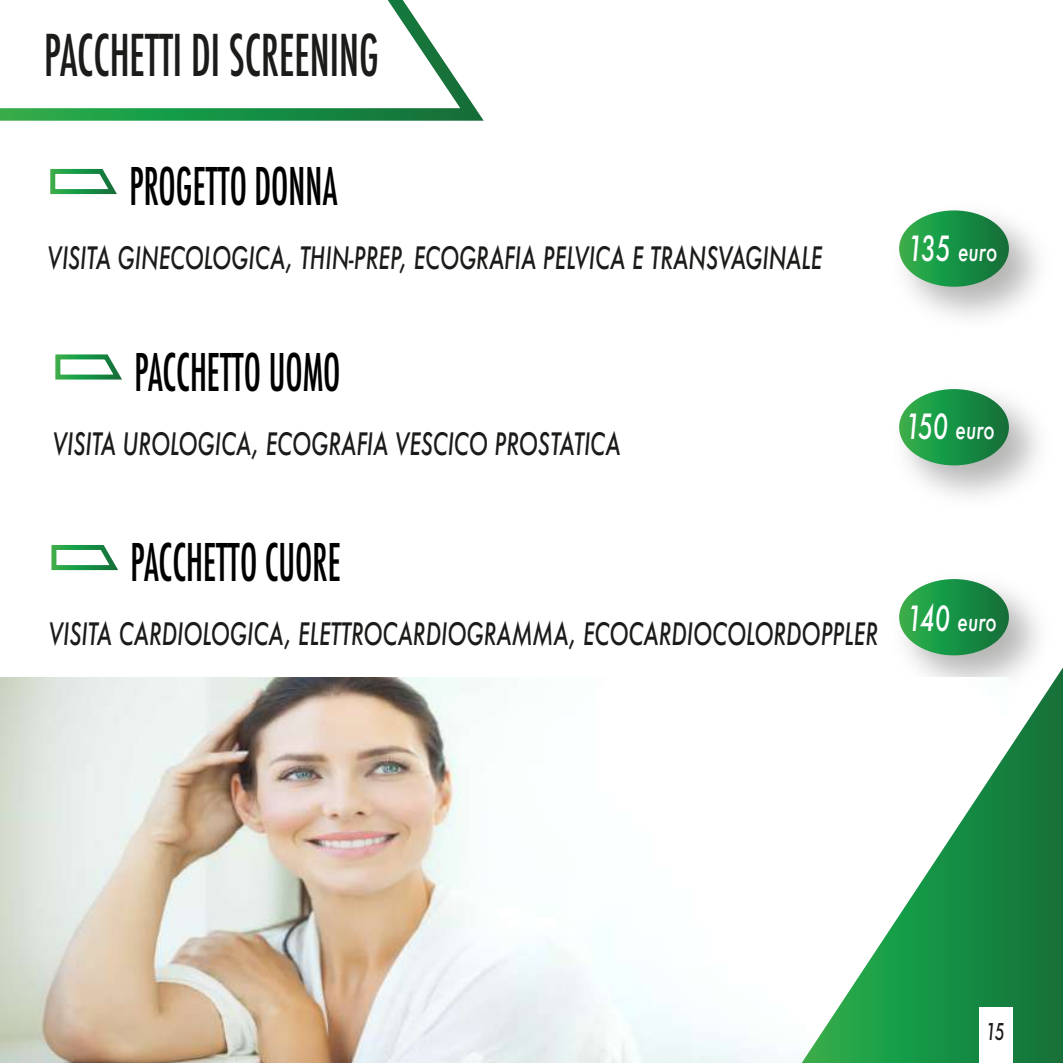
<style>
.page{position:relative;width:1063px;height:1063px;background:#fff}
.page>*{position:absolute;margin:0;border:0;box-sizing:border-box;transform-origin:0 0}
.t1{font:500 condensed 56px "Futura";color:#1b1b19;scale:.76 1}
.t2{font:500 condensed 50.5px "Futura";color:#000;scale:.72 1}
.t3{font:italic 500 30px "Futura";color:#1b1b19;scale:.72 1}
.t4{font:italic 500 26.25px "Futura";color:#fff;scale:.72 1}
.t5{font:italic 500 22.5px "Futura";color:#1b1b19;scale:.72 1}
.s1{font-size:33.75px}
</style>
<div class="page">
<svg style="left:50px;top:168px;width:67px;height:27px"></svg>
<svg style="left:55px;top:354px;width:67px;height:26px"></svg>
<svg style="left:51px;top:545px;width:67px;height:26px"></svg>
<svg style="left:899px;top:389px;width:110px;height:76px;background:#46a466"></svg>
<svg style="left:899px;top:579px;width:110px;height:76px;background:#46a467"></svg>
<img style="left:0;top:677px;width:802px;height:386px">
<svg style="left:802px;top:667px;width:261px;height:396px"></svg>
<svg style="left:899px;top:210px;width:110px;height:77px;background:#48a568"></svg>
<svg style="left:0;top:0;width:484px;height:121px"></svg>
<div style="left:980px;top:1007px;width:33px;height:56px;background:#fff"></div>
<h1 class="t1" style="left:44px;top:21px;width:442px">PACCHETTI DI SCREENING</h1>
<h2 class="t2" style="left:129px;top:155px;width:291px">PROGETTO DONNA</h2>
<p class="t3" style="left:48px;top:238px;width:1077px">VISITA GINECOLOGICA, THIN-PREP, ECOGRAFIA PELVICA E TRANSVAGINALE</p>
<h2 class="t2" style="left:135px;top:341px;width:288px">PACCHETTO UOMO</h2>
<p class="t3" style="left:53px;top:424px;width:790px">VISITA UROLOGICA, ECOGRAFIA VESCICO PROSTATICA</p>
<p class="t4" style="left:908px;top:234px;width:125px"><span class="s1">135</span> euro</p>
<p class="t4" style="left:906px;top:412px;width:125px"><span class="s1">150</span> euro</p>
<h2 class="t2" style="left:131px;top:531px;width:293px">PACCHETTO CUORE</h2>
<p class="t3" style="left:49px;top:614px;width:1153px">VISITA CARDIOLOGICA, ELETTROCARDIOGRAMMA, ECOCARDIOCOLORDOPPLER</p>
<p class="t4" style="left:908px;top:604px;width:125px"><span class="s1">140</span> euro</p>
<p class="t5" style="left:986px;top:1016px;width:27px">15</p>
</div>
